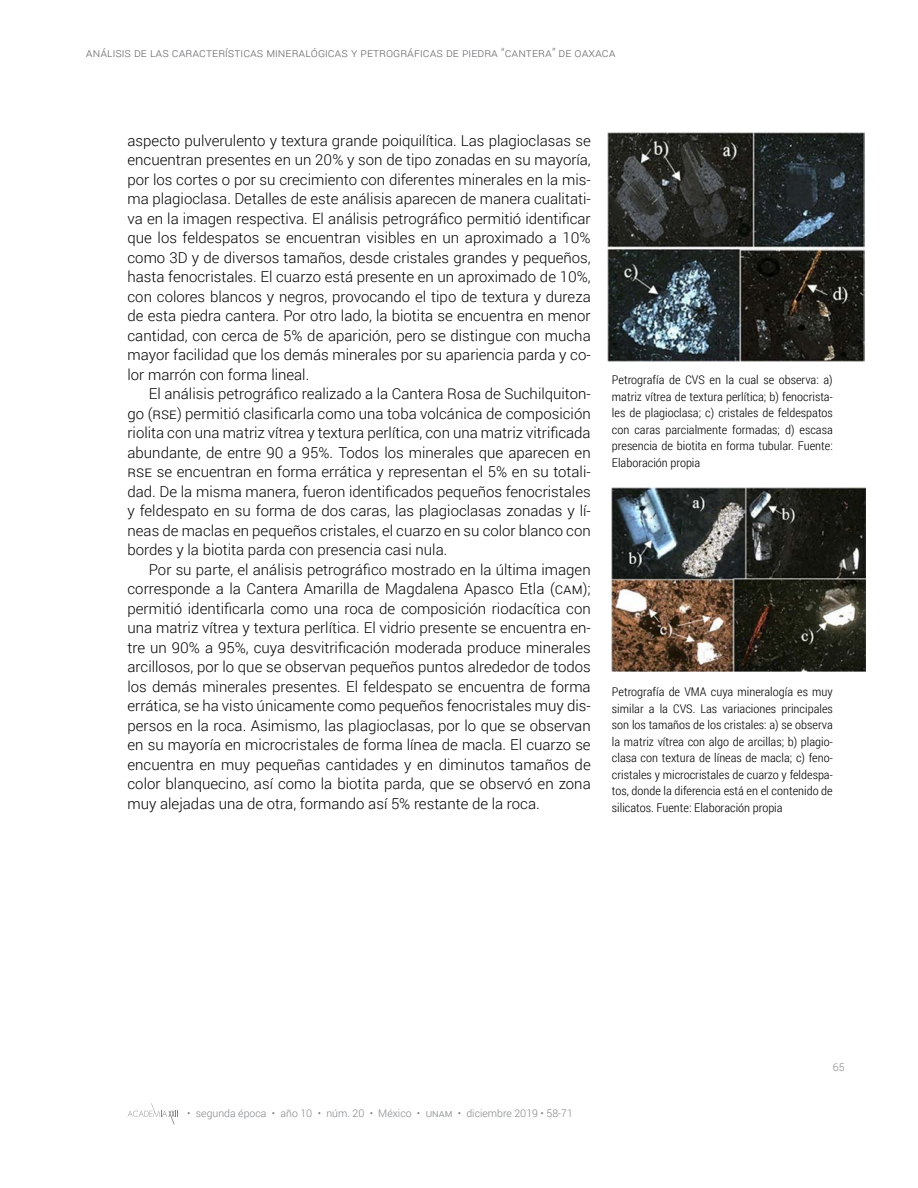
<style>
.page{position:relative;width:918px;height:1188px;background:#fff}
.page>*{position:absolute;margin:0;border:0;box-sizing:border-box;transform-origin:0 0}
.t1{font:300 15px/19.5px "Roboto";color:#000;text-align:justify}
.t2{font:300 12px/16.5px "Roboto Condensed";color:#000;text-align:justify;scale:1.05 1}
.t3{font:300 12px "Roboto";color:#6d6e71}
.t4{font:300 10.5px "Roboto";color:#808285}
</style>
<div class="page">
<svg style="left:128px;top:1103px;width:50px;height:21px"></svg>
<img style="left:608px;top:132px;width:256px;height:229px">
<img style="left:612px;top:487px;width:254px;height:184px">
<p class="t3" style="left:86px;top:45px;width:531px">Análisis de las características mineralógicas y petrográficas de piedra “cantera” de Oaxaca</p>
<p class="t1" style="left:128px;top:130px;width:465px">aspecto pulverulento y textura grande poiquilítica. Las plagioclasas se encuentran presentes en un 20% y son de tipo zonadas en su mayoría, por los cortes o por su crecimiento con diferentes minerales en la mis&shy;ma plagioclasa. Detalles de este análisis aparecen de manera cualitati&shy;va en la imagen respectiva. El análisis petrográfico permitió identificar que los feldespatos se encuentran visibles en un aproximado a 10% como 3D y de diversos tamaños, desde cristales grandes y pequeños, hasta fenocristales. El cuarzo está presente en un aproximado de 10%, con colores blancos y negros, provocando el tipo de textura y dureza de esta piedra cantera. Por otro lado, la biotita se encuentra en menor cantidad, con cerca de 5% de aparición, pero se distingue con mucha mayor facilidad que los demás minerales por su apariencia parda y co&shy;lor marrón con forma lineal.</p>
<p class="t1" style="left:128px;top:384px;width:465px;text-indent:21px">El análisis petrográfico realizado a la Cantera Rosa de Suchilquiton&shy;go (rse) permitió clasificarla como una toba volcánica de composición riolita con una matriz vítrea y textura perlítica, con una matriz vitrificada abundante, de entre 90 a 95%. Todos los minerales que aparecen en rse se encuentran en forma errática y representan el 5% en su totali&shy;dad. De la misma manera, fueron identificados pequeños fenocristales y feldespato en su forma de dos caras, las plagioclasas zonadas y lí&shy;neas de maclas en pequeños cristales, el cuarzo en su color blanco con bordes y la biotita parda con presencia casi nula.</p>
<p class="t1" style="left:128px;top:559px;width:465px;text-indent:21px">Por su parte, el análisis petrográfico mostrado en la última imagen corresponde a la Cantera Amarilla de Magdalena Apasco Etla (cam); permitió identificarla como una roca de composición riodacítica con una matriz vítrea y textura perlítica. El vidrio presente se encuentra en&shy;tre un 90% a 95%, cuya desvitrificación moderada produce minerales arcillosos, por lo que se observan pequeños puntos alrededor de todos los demás minerales presentes. El feldespato se encuentra de forma errática, se ha visto únicamente como pequeños fenocristales muy dis&shy;persos en la roca. Asimismo, las plagioclasas, por lo que se observan en su mayoría en microcristales de forma línea de macla. El cuarzo se encuentra en muy pequeñas cantidades y en diminutos tamaños de color blanquecino, así como la biotita parda, que se observó en zona muy alejadas una de otra, formando así 5% restante de la roca.</p>
<p class="t2" style="left:612px;top:371px;width:212px">Petrografía de CVS en la cual se observa: a) matriz vítrea de textura perlítica; b) fenocrista&shy;les de plagioclasa; c) cristales de feldespatos con caras parcialmente formadas; d) escasa presencia de biotita en forma tubular. Fuente:<br>Elaboración propia</p>
<p class="t2" style="left:612px;top:683px;width:212px">Petrografía de VMA cuya mineralogía es muy similar a la CVS. Las variaciones principales son los tamaños de los cristales: a) se observa la matriz vítrea con algo de arcillas; b) plagio&shy;clasa con textura de líneas de macla; c) feno&shy;cristales y microcristales de cuarzo y feldespa&shy;tos, donde la diferencia está en el contenido de silicatos. Fuente: Elaboración propia</p>
<p class="t4" style="left:187px;top:1106px;width:387px">• segunda época • año 10 • núm. 20 • México • unam • diciembre 2019 • 58-71</p>
<p class="t4" style="left:833px;top:1060px;width:13px">65</p>
</div>
